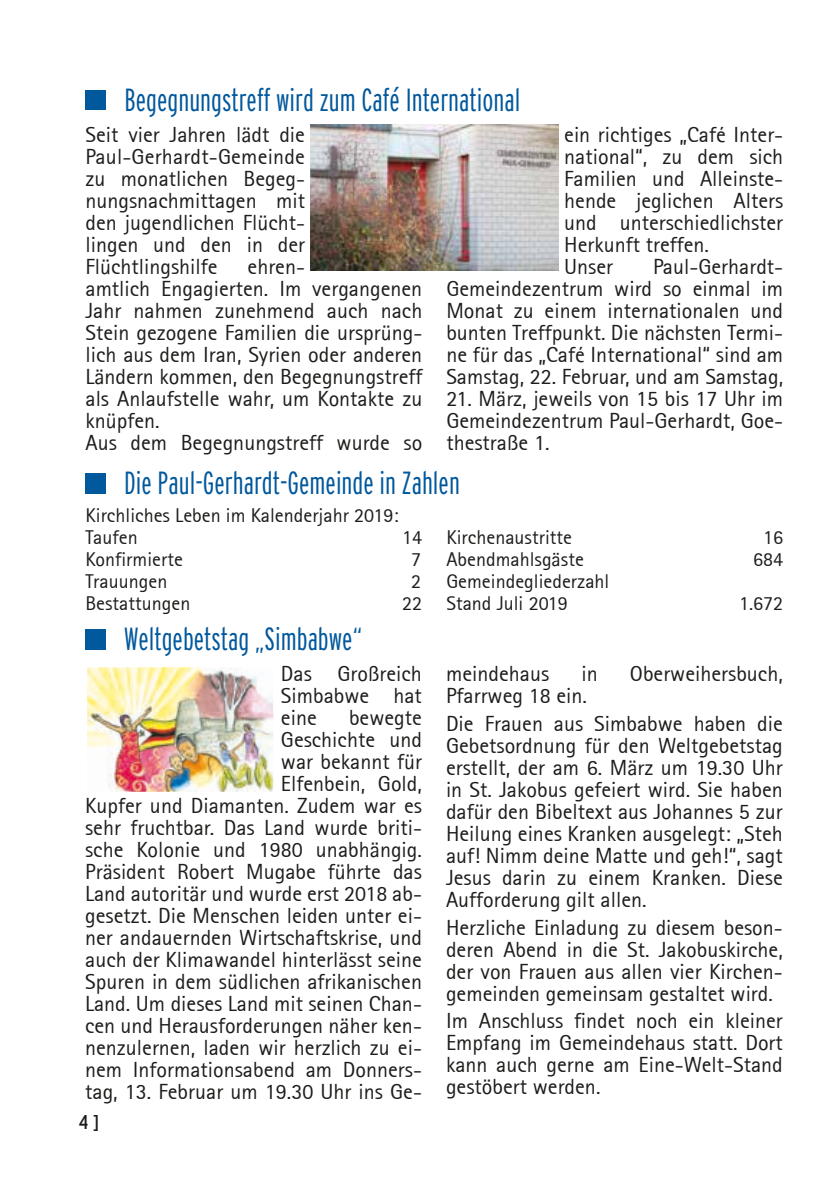
<style>
.page{position:relative;width:840px;height:1191px;background:#fff}
.page>*{position:absolute;margin:0;border:0;box-sizing:border-box;transform-origin:0 0}
.t1{font:300 extra-condensed 32px "Interstate";color:#00589d}
.t2{font:22px/22px "Rotis Sans Serif 55";color:#1d1d1b;text-align:justify}
.t3{font:20px/22px "Rotis Sans Serif 55";color:#1d1d1b}
.t4{font:condensed 20px "Interstate";color:#1d1d1b}
</style>
<div class="page">
<div style="left:85px;top:629px;width:20px;height:20px;background:#00589d"></div>
<div style="left:85px;top:473px;width:21px;height:20px;background:#00589d"></div>
<div style="left:85px;top:90px;width:21px;height:19px;background:#00589d"></div>
<img style="left:310px;top:125px;width:248px;height:145px">
<img style="left:88px;top:668px;width:184px;height:122px">
<div style="left:85px;top:665px;width:190px;height:128px;border:2px solid #fff"></div>
<h1 class="t1" style="left:124px;top:82px;width:397px">Begegnungstreff wird zum Café International</h1>
<p class="t2" style="left:85px;top:124px;width:221px">Seit vier Jahren lädt die Paul-Gerhardt-Gemeinde zu monatlichen Begeg&shy;nungsnachmittagen mit den jugendlichen Flücht&shy;lingen und den in der Flüchtlingshilfe</p>
<p class="t2" style="left:85px;top:256px;width:338px;text-align:left;text-indent:162px">ehren-<br>amtlich Engagierten. Im vergangenen<br>Jahr nahmen zunehmend auch nach<br>Stein gezogene Familien die ursprüng&shy;lich aus dem Iran, Syrien oder anderen<br>Ländern kommen, den Begegnungstreff als Anlaufstelle wahr, um Kontakte zu knüpfen.<br>Aus dem Begegnungstreff wurde so</p>
<p class="t2" style="left:564px;top:124px;width:220px;text-align:left">ein richtiges „Café Inter&shy;national“, zu dem sich<br>Familien und Alleinste&shy;hende jeglichen Alters und unterschiedlichster<br>Herkunft treffen.<br>Unser</p>
<p class="t2" style="left:446px;top:256px;width:338px;text-indent:207px">Paul-Gerhardt-Gemeindezentrum wird so einmal im Monat zu einem internationalen und bunten Treffpunkt. Die nächsten Termi&shy;ne für das „Café International“ sind am Samstag, 22. Februar, und am Samstag,</p>
<p class="t2" style="left:446px;top:388px;width:338px">21. März, jeweils von 15 bis 17 Uhr im Gemeindezentrum Paul-Gerhardt, Goe&shy;thestraße 1.</p>
<h1 class="t1" style="left:124px;top:464px;width:337px">Die Paul-Gerhardt-Gemeinde in Zahlen</h1>
<p class="t3" style="left:85px;top:504px;width:314px">Kirchliches Leben im Kalenderjahr 2019:<br>Taufen</p>
<p class="t3" style="left:402px;top:526px;width:21px">14</p>
<p class="t3" style="left:85px;top:548px;width:99px">Konfirmierte</p>
<p class="t3" style="left:411px;top:548px;width:11px">7</p>
<p class="t3" style="left:85px;top:570px;width:83px">Trauungen</p>
<p class="t3" style="left:411px;top:570px;width:11px">2</p>
<p class="t3" style="left:85px;top:592px;width:106px">Bestattungen</p>
<p class="t3" style="left:402px;top:592px;width:21px">22</p>
<h1 class="t1" style="left:124px;top:621px;width:239px">Weltgebetstag „Simbabwe“</h1>
<p class="t2" style="left:281px;top:662px;width:142px">Das Großreich Simbabwe hat eine</p>
<p class="t2" style="left:85px;top:706px;width:338px;text-align:right">bewegte<br>Geschichte und<br>war bekannt für<br>Elfenbein, Gold,<br>Kupfer und Diamanten. Zudem war es sehr fruchtbar. Das Land wurde briti&shy;sche Kolonie und 1980 unabhängig.<br>Präsident Robert Mugabe führte das<br>Land autoritär und wurde erst 2018 ab&shy;gesetzt. Die Menschen leiden unter ei&shy;ner andauernden Wirtschaftskrise, und auch der Klimawandel hinterlässt seine<br>Spuren in dem südlichen afrikanischen<br>Land. Um dieses Land mit seinen Chan&shy;cen und Herausforderungen näher ken&shy;nenzulernen, laden wir herzlich zu ei&shy;nem Informationsabend am Donners&shy;tag, 13. Februar um 19.30 Uhr ins Ge-</p>
<p class="t4" style="left:79px;top:1111px;width:22px">4 ]</p>
<p class="t3" style="left:446px;top:526px;width:127px">Kirchenaustritte</p>
<p class="t3" style="left:762px;top:526px;width:21px">16</p>
<p class="t3" style="left:446px;top:548px;width:139px">Abendmahlsgäste</p>
<p class="t3" style="left:752px;top:548px;width:31px">684</p>
<p class="t3" style="left:446px;top:570px;width:164px">Gemeindegliederzahl<br>Stand Juli 2019</p>
<p class="t3" style="left:738px;top:592px;width:46px">1.672</p>
<p class="t2" style="left:446px;top:662px;width:105px">meindehaus</p>
<p class="t2" style="left:581px;top:662px;width:18px">in</p>
<p class="t2" style="left:629px;top:662px;width:154px">Oberweihersbuch,</p>
<p class="t2" style="left:446px;top:682px;width:338px;line-height:27.6px">Pfarrweg 18 ein.<br>Die Frauen aus Simbabwe haben die</p>
<p class="t2" style="left:446px;top:734px;width:338px">Gebetsordnung für den Weltgebetstag erstellt, der am 6. März um 19.30 Uhr in St. Jakobus gefeiert wird. Sie haben dafür den Bibeltext aus Johannes 5 zur Heilung eines Kranken ausgelegt: „Steh auf! Nimm deine Matte und geh!“, sagt Jesus darin zu einem Kranken. Diese Aufforderung gilt allen.</p>
<p class="t2" style="left:446px;top:916px;width:338px">Herzliche Einladung zu diesem beson&shy;deren Abend in die St. Jakobuskirche, der von Frauen aus allen vier Kirchen&shy;gemeinden gemeinsam gestaltet wird.</p>
<p class="t2" style="left:446px;top:1009px;width:338px">Im Anschluss findet noch ein kleiner Empfang im Gemeindehaus statt. Dort kann auch gerne am Eine-Welt-Stand gestöbert werden.</p>
</div>
